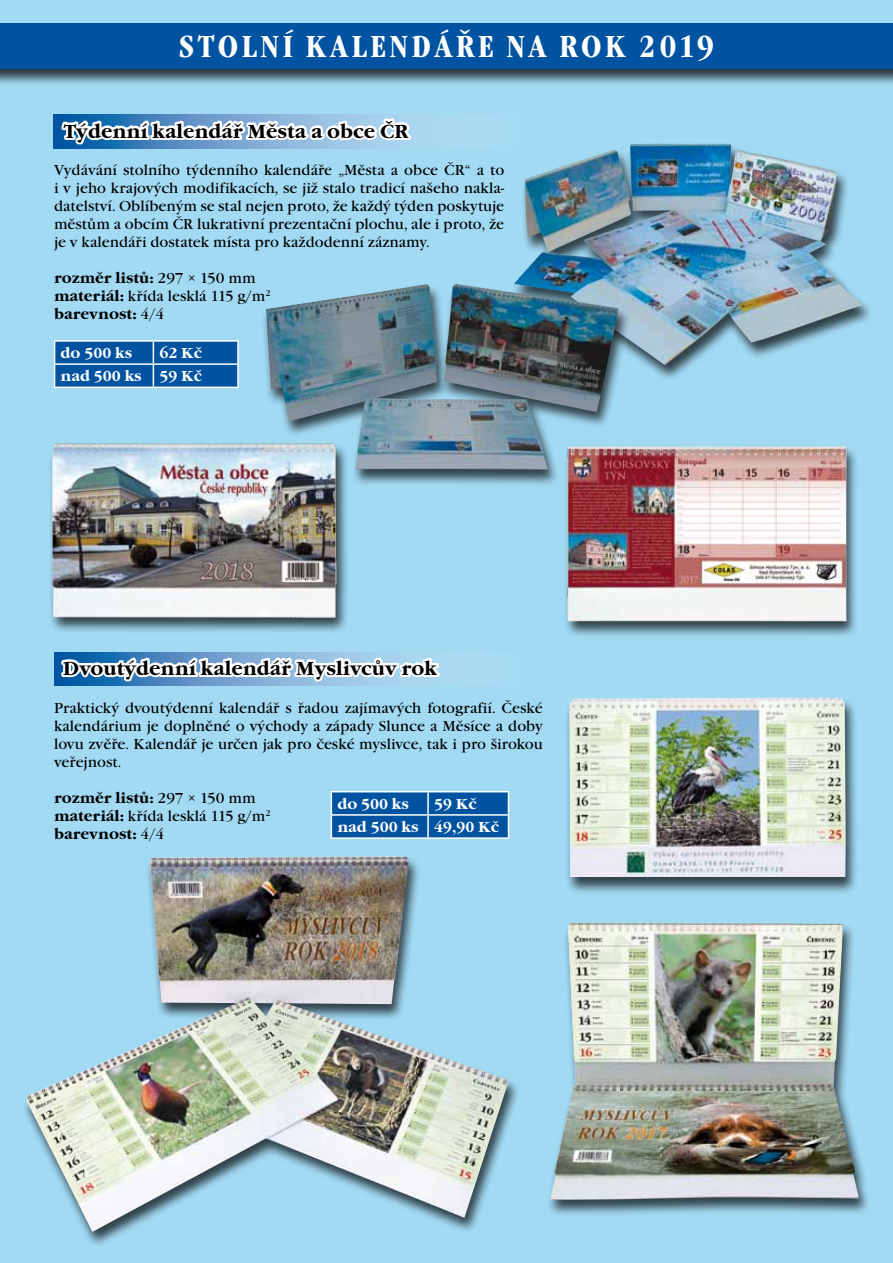
<style>
.page{position:relative;width:893px;height:1263px;background:#a2daf4}
.page>*{position:absolute;margin:0;border:0;box-sizing:border-box;transform-origin:0 0}
.t1{font:700 condensed 31.5px "Garamond Itc TEE";letter-spacing:.11em;color:#fff}
.t2{font:700 19.5px "Garamond Itc TEE";color:#000}
.t3{font:15px/18px "Garamond Itc TEE";color:#000;text-align:justify}
.t4{font:700 15px/18px "Garamond Itc TEE";color:#000}
.t5{font:700 15px/23.2px "Garamond Itc TEE";color:#fff;text-align:right}
.s1{font-weight:400}
</style>
<div class="page">
<div style="left:0;top:22px;width:893px;height:64px;background:#000;opacity:.75"></div>
<div style="left:0;top:23px;width:893px;height:46px;background:#0053a0"></div>
<div style="left:509px;top:143px;width:364px;height:239px;background:#000;opacity:.7"></div>
<img style="left:514px;top:143px;width:349px;height:222px">
<div style="left:261px;top:283px;width:370px;height:203px;background:#000;opacity:.7"></div>
<img style="left:509px;top:284px;width:109px;height:186px">
<img style="left:50px;top:446px;width:4px;height:180px">
<div style="left:564px;top:696px;width:295px;height:198px;background:#000;opacity:.7"></div>
<img style="left:569px;top:698px;width:277px;height:179px">
<div style="left:545px;top:922px;width:325px;height:295px;background:#000;opacity:.7"></div>
<img style="left:550px;top:923px;width:309px;height:277px">
<img style="left:26px;top:1084px;width:456px;height:148px">
<img style="left:54px;top:22px;width:455px;height:1183px">
<hr style="left:331px;top:837px;width:97px;height:2px;background:#fff">
<hr style="left:428px;top:837px;width:81px;height:2px;background:#fff">
<div style="left:563px;top:445px;width:295px;height:193px;background:#000;opacity:.7"></div>
<img style="left:560px;top:438px;width:296px;height:193px">
<h1 class="t1" style="left:179px;top:28px;width:537px">STOLNÍ KALENDÁŘE NA ROK 2019</h1>
<h2 class="t2" style="left:64px;top:120px;width:347px">Týdenní kalendář Města a obce ČR</h2>
<p class="t3" style="left:54px;top:161px;width:452px">Vydávání stolního týdenního kalendáře „Města a obce ČR“ a to i v jeho krajových modifikacích, se již stalo tradicí našeho nakla&shy;datelství. Oblíbeným se stal nejen proto, že každý týden poskytuje městům a obcím ČR lukrativní prezentační plochu, ale i proto, že je v kalendáři dostatek místa pro každodenní záznamy.</p>
<p class="t4" style="left:54px;top:269px;width:218px">rozměr listů: <span class="s1">297 × 150 mm </span>materiál: <span class="s1">křída lesklá 115 g/m</span><sup>2 </sup>barevnost: <span class="s1">4/4</span></p>
<p class="t5" style="left:61px;top:342px;width:73px">do 500 ks</p>
<p class="t5" style="left:61px;top:342px;width:143px">62 Kč<br>nad 500 ks 59 Kč</p>
<h2 class="t2" style="left:63px;top:657px;width:376px">Dvoutýdenní kalendář Myslivcův rok</h2>
<p class="t3" style="left:54px;top:699px;width:490px">Praktický dvoutýdenní kalendář s řadou zajímavých fotografií. České kalendárium je doplněné o východy a západy Slunce a Měsíce a doby lovu zvěře. Kalendář je určen jak pro české myslivce, tak i pro širokou veřejnost.</p>
<p class="t4" style="left:54px;top:789px;width:218px">rozměr listů: <span class="s1">297 × 150 mm </span>materiál: <span class="s1">křída lesklá 115 g/m</span><sup>2 </sup>barevnost: <span class="s1">4/4</span></p>
<p class="t5" style="left:337px;top:792px;width:73px">do 500 ks</p>
<p class="t5" style="left:337px;top:792px;width:163px;text-align:left;text-indent:97px">59 Kč nad 500 ks 49,90 Kč</p>
</div>
